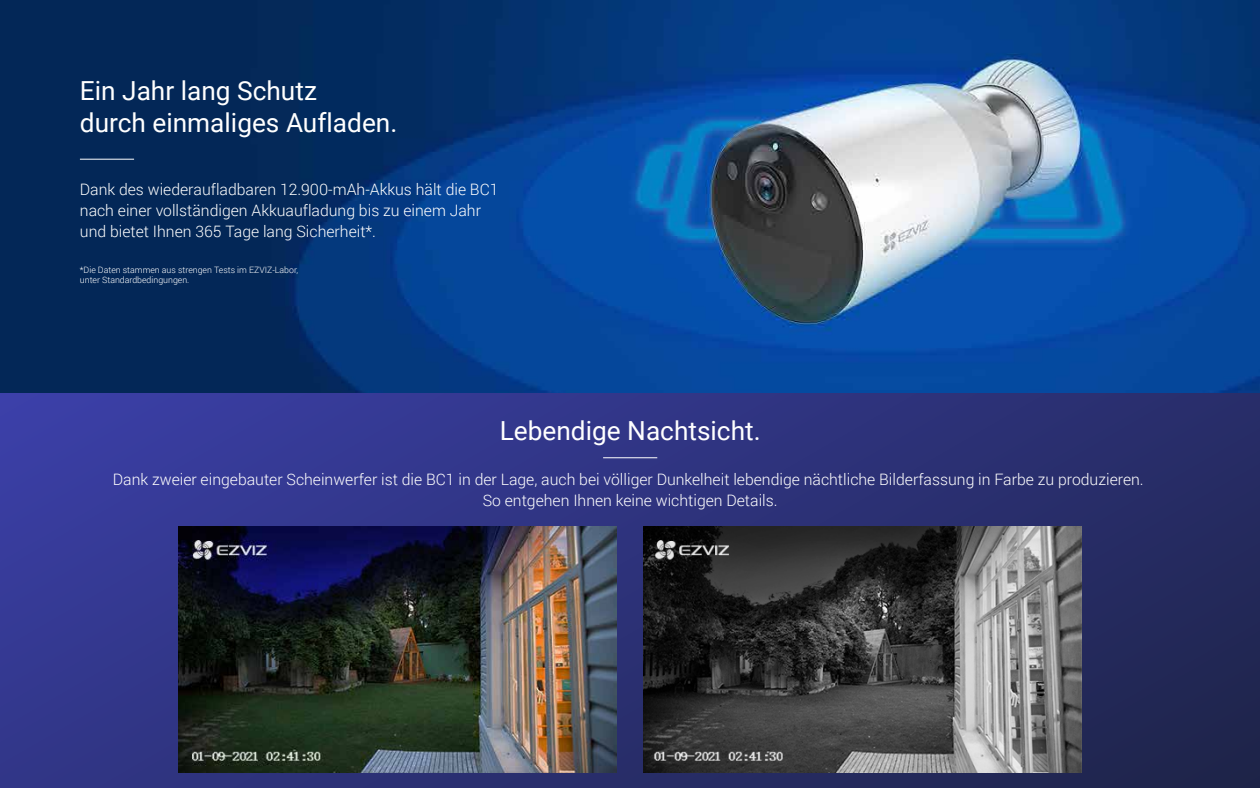
<style>
.page{position:relative;width:1260px;height:788px;background:#fff}
.page>*{position:absolute;margin:0;border:0;box-sizing:border-box;transform-origin:0 0}
.t1{font:26.25px/31.5px "Roboto";color:#fff}
.t2{font:300 15.75px/21px "Roboto";color:#fff}
.t3{font:300 8.75px/10.5px "Roboto";color:#fff}
</style>
<div class="page">
<img style="left:0;top:0;width:1260px;height:394px">
<svg style="left:0;top:394px;width:1260px;height:393px;background:#2e327c"></svg>
<hr style="left:80px;top:159px;width:54px;height:1px;background:#fff">
<hr style="left:603px;top:457px;width:54px;height:1px;background:#fff">
<img style="left:179px;top:527px;width:437px;height:245px">
<img style="left:644px;top:527px;width:437px;height:245px">
<h1 class="t1" style="left:80px;top:74px;width:319px">Ein Jahr lang Schutz<br>durch einmaliges Aufladen.</h1>
<p class="t2" style="left:80px;top:179px;width:420px">Dank des wiederaufladbaren 12.900-mAh-Akkus hält die BC1 nach einer vollständigen Akkuaufladung bis zu einem Jahr und bietet Ihnen 365 Tage lang Sicherheit*.</p>
<p class="t3" style="left:80px;top:264px;width:220px">*Die Daten stammen aus strengen Tests im EZVIZ-Labor, unter Standardbedingungen.</p>
<h1 class="t1" style="left:500px;top:414px;width:262px">Lebendige Nachtsicht.</h1>
<p class="t2" style="left:113px;top:468px;width:1032px;text-align:center">Dank zweier eingebauter Scheinwerfer ist die BC1 in der Lage, auch bei völliger Dunkelheit lebendige nächtliche Bilderfassung in Farbe zu produzieren.<br>So entgehen Ihnen keine wichtigen Details.</p>
</div>
